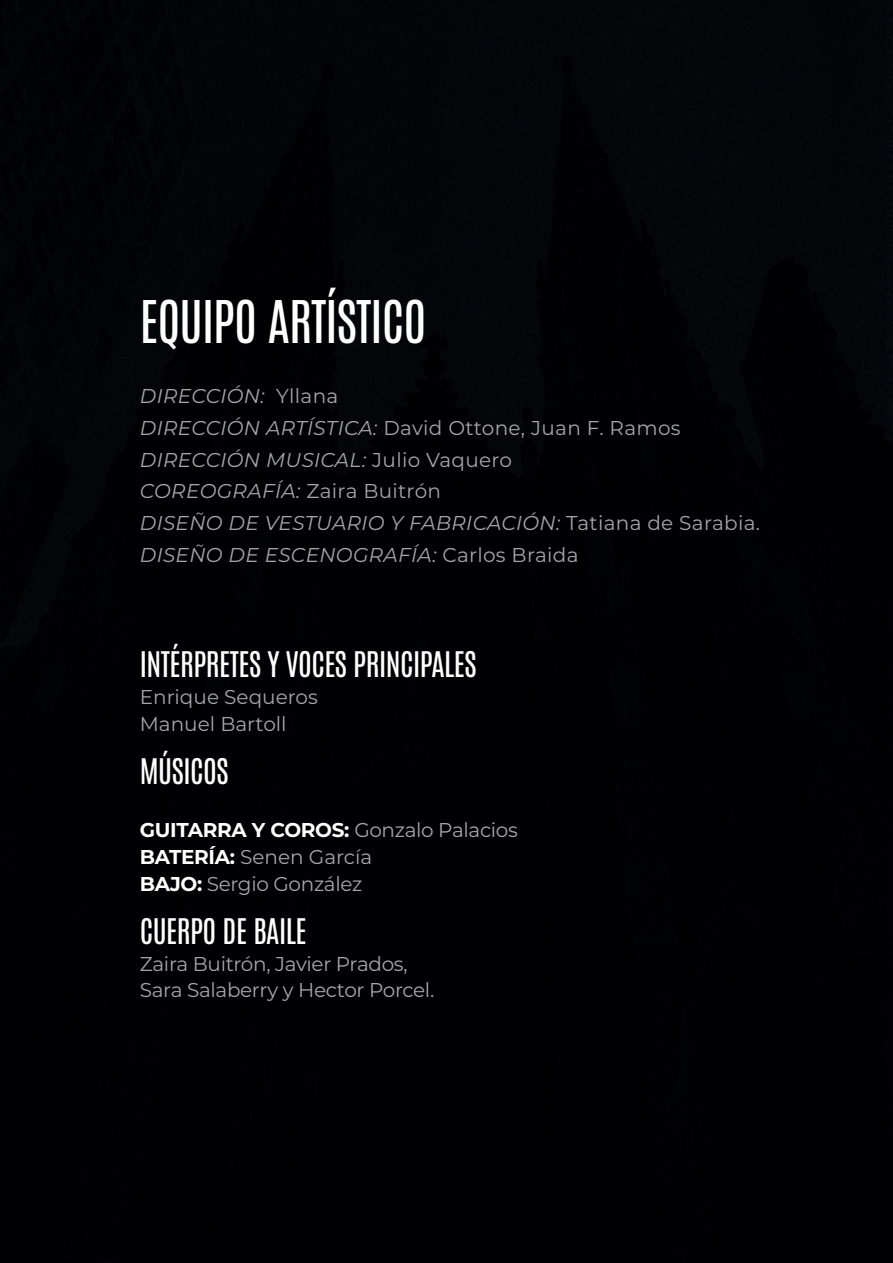
<style>
.page{position:relative;width:893px;height:1263px;background:#fff}
.page>*{position:absolute;margin:0;border:0;box-sizing:border-box;transform-origin:0 0}
.t1{font:49.95px "Antonio";letter-spacing:-.015em;color:#fff}
.t2{font:30px "Antonio";letter-spacing:-.015em;color:#fff}
.t3{font:italic 19.95px/31.7px "Montserrat";letter-spacing:.015em;color:#a4a7a7}
.t4{font:19.95px/26.7px "Montserrat";letter-spacing:-.015em;color:#a4a7a7}
.s1{font-style:normal}
.s2{font-weight:700;color:#fff}
</style>
<div class="page">
<div style="left:0;top:0;width:887px;height:1263px;background:#000003"></div>
<h1 class="t1" style="left:140px;top:287px;width:288px">EQUIPO ARTÍSTICO</h1>
<p class="t3" style="left:140px;top:380px;width:622px">DIRECCIÓN: <span class="s1">Yllana<br></span>DIRECCIÓN ARTÍSTICA: <span class="s1">David Ottone, Juan F. Ramos </span>DIRECCIÓN MUSICAL: <span class="s1">Julio Vaquero<br></span>COREOGRAFÍA: <span class="s1">Zaira Buitrón<br></span>DISEÑO DE VESTUARIO Y FABRICACIÓN: <span class="s1">Tatiana de Sarabia.<br></span>DISEÑO DE ESCENOGRAFÍA: <span class="s1">Carlos Braida</span></p>
<h2 class="t2" style="left:140px;top:643px;width:338px">INTÉRPRETES Y VOCES PRINCIPALES</h2>
<p class="t4" style="left:140px;top:683px;width:180px">Enrique Sequeros<br>Manuel Bartoll</p>
<h2 class="t2" style="left:140px;top:750px;width:90px">MÚSICOS</h2>
<p class="t4" style="left:140px;top:816px;width:380px"><span class="s2">GUITARRA Y COROS:</span> Gonzalo Palacios<br><span class="s2">BATERÍA:</span> Senen García<br><span class="s2">BAJO:</span> Sergio González</p>
<h2 class="t2" style="left:140px;top:910px;width:168px">CUERPO DE BAILE</h2>
<p class="t4" style="left:140px;top:949px;width:296px">Zaira Buitrón, Javier Prados,<br>Sara Salaberry y Hector Porcel.</p>
</div>
